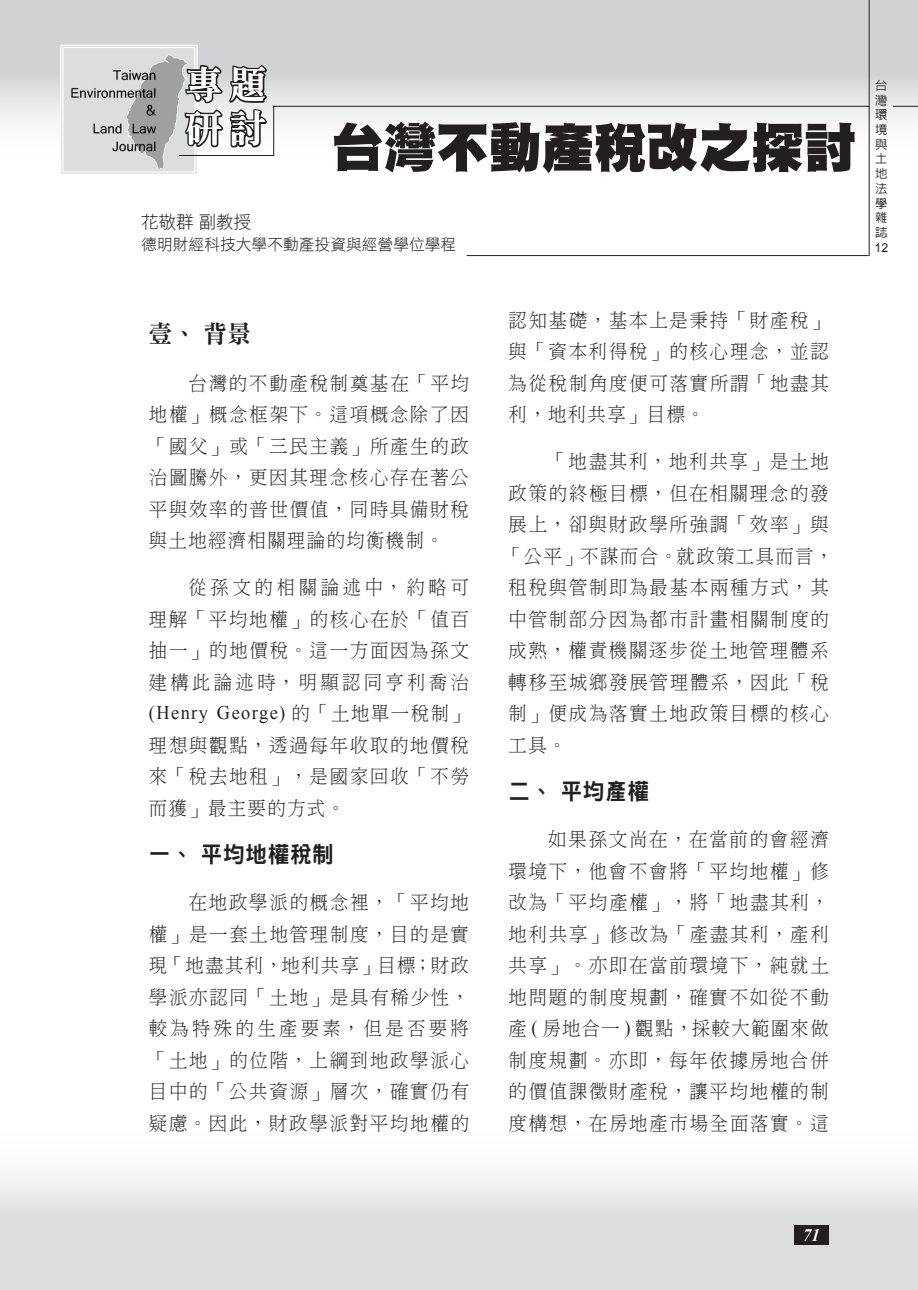
<style>
.page{position:relative;width:918px;height:1290px;background:#fff}
.page>*{position:absolute;margin:0;border:0;box-sizing:border-box;transform-origin:0 0}
.t1{font:52.5px "DF Hei UB HK BF";color:#231f20}
.t2{font:800 36.75px/44.1px "Inn Ming";color:#fff}
.階層_壹-標題{font:24.5px "DFN Ming XB HK BF";color:#231f20;scale:.95 1}
.階層_一-標題{font:22.75px "DFN Hei XB HK BF";letter-spacing:.03em;color:#231f20;scale:.95 1}
.內文{font:19.25px/31.5px "DF Ming Lt HK BF";letter-spacing:.1em;color:#231f20;text-align:justify;scale:.95 1}
.t3{font:17.5px "DF Hei Lt HK BF";color:#231f20}
.t4{font:italic 700 17.5px "Times New Roman";color:#fff}
.t5{font:15.75px "DF Hei Lt HK BF";color:#231f20}
.t6{font:500 12.25px/14.7px "Lin Gothic";color:#231f20;text-align:justify}
.t7{font:12.25px "Arial";color:#231f20}
.s1{font-family:"Times New Roman"}
</style>
<div class="page">
<div style="left:0;top:0;width:918px;height:164px;background:linear-gradient(to bottom,#c4c5c8,#fff)"></div>
<div style="left:0;top:1126px;width:918px;height:164px;background:linear-gradient(to bottom,#fff,#d2d4d4)"></div>
<div style="left:794px;top:1225px;width:34px;height:20px;background:#231f20"></div>
<hr style="left:179px;top:155px;width:95px;height:1px;background:#231f20">
<hr style="left:273px;top:106px;width:596px;height:1px;background:#231f20">
<hr style="left:273px;top:106px;width:1px;height:50px;background:#231f20">
<svg style="left:60px;top:44px;width:209px;height:130px;background:#b6b6b6"></svg>
<hr style="left:868px;top:0;width:1px;height:256px;background:#231f20">
<svg style="left:893px;top:106px;width:25px;height:1px"></svg>
<hr style="left:466px;top:255px;width:402px;height:1px;background:#231f20">
<h2 class="t2" style="left:186px;top:62px;width:82px">專題研討</h2>
<p class="t1" style="left:331px;top:121px;width:526px">台灣不動產稅改之探討</p>
<p class="t3" style="left:141px;top:213px;width:111px">花敬群副教授</p>
<p class="t5" style="left:141px;top:236px;width:316px">德明財經科技大學不動產投資與經營學位學程</p>
<p class="t6" style="left:875px;top:78px;width:14px">台灣環境與土地法學雜誌</p>
<p class="t7" style="left:874px;top:239px;width:15px">12</p>
<p class="階層_壹-標題" style="left:149px;top:322px;width:109px">壹、背景</p>
<p class="內文" style="left:149px;top:367px;width:338px;text-indent:40px">台灣的不動產稅制奠基在「平均地權」概念框架下。這項概念除了因「國父」或「三民主義」所產生的政治圖騰外，更因其理念核心存在著公平與效率的普世價值，同時具備財稅與土地經濟相關理論的均衡機制。</p>
<p class="內文" style="left:149px;top:572px;width:338px;text-indent:40px">從孫文的相關論述中，約略可理解「平均地權」的核心在於「值百抽一」的地價稅。這一方面因為孫文建構此論述時，明顯認同亨利喬治<span class="s1">(Henry George)</span> 的「土地單一稅制」理想與觀點，透過每年收取的地價稅來「稅去地租」，是國家回收「不勞而獲」最主要的方式。</p>
<p class="階層_一-標題" style="left:149px;top:843px;width:196px">一、平均地權稅制</p>
<p class="內文" style="left:149px;top:887px;width:338px;text-indent:40px">在地政學派的概念裡，「平均地權」是一套土地管理制度，目的是實現「地盡其利，地利共享」目標；財政學派亦認同「土地」是具有稀少性，較為特殊的生產要素，但是否要將「土地」的位階，上綱到地政學派心目中的「公共資源」層次，確實仍有疑慮。因此，財政學派對平均地權的</p>
<p class="內文" style="left:508px;top:304px;width:338px">認知基礎，基本上是秉持「財產稅」與「資本利得稅」的核心理念，並認為從稅制角度便可落實所謂「地盡其利，地利共享」目標。</p>
<p class="內文" style="left:504px;top:446px;width:348px;text-align:left;text-indent:44px">「地盡其利，地利共享」是土地政策的終極目標，但在相關理念的發展上，卻與財政學所強調「效率」與「公平」不謀而合。就政策工具而言，租稅與管制即為最基本兩種方式，其中管制部分因為都市計畫相關制度的成熟，權責機關逐步從土地管理體系轉移至城鄉發展管理體系，因此「稅制」便成為落實土地政策目標的核心工具。</p>
<p class="階層_一-標題" style="left:508px;top:780px;width:149px">二、平均產權</p>
<p class="內文" style="left:508px;top:824px;width:338px;text-indent:40px">如果孫文尚在，在當前的會經濟環境下，他會不會將「平均地權」修改為「平均產權」，將「地盡其利，地利共享」修改為「產盡其利，產利共享」。亦即在當前環境下，純就土地問題的制度規劃，確實不如從不動產 <span class="s1">(</span> 房地合一 <span class="s1">)</span> 觀點，採較大範圍來做制度規劃。亦即，每年依據房地合併的價值課徵財產稅，讓平均地權的制度構想，在房地產市場全面落實。這</p>
<p class="t4" style="left:802px;top:1223px;width:19px">71</p>
</div>
